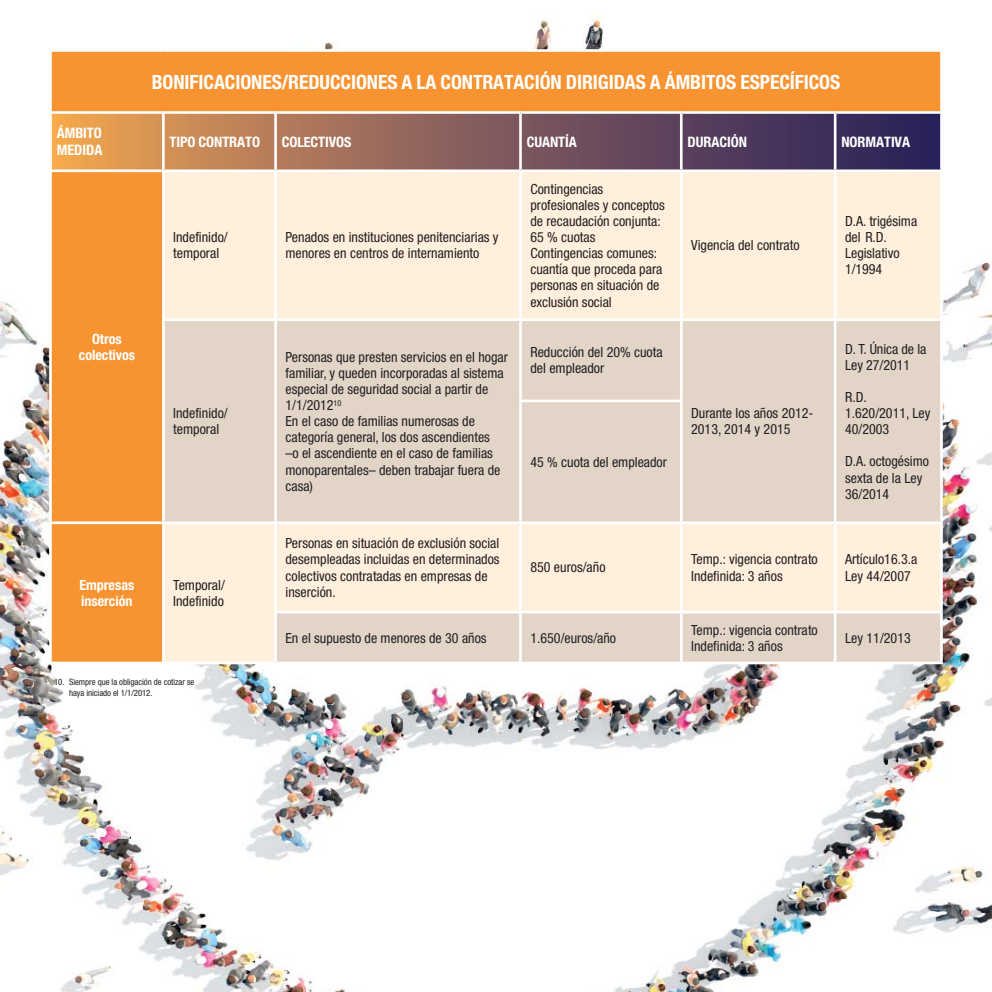
<style>
.page{position:relative;width:992px;height:992px;background:#fff}
.page>*{position:absolute;margin:0;border:0;box-sizing:border-box;transform-origin:0 0}
.t1{font:700 condensed 19.6px "Helvetica Neue LT Std";letter-spacing:-.005em;color:#fff}
.t2{font:700 condensed 14.35px/16.8px "Helvetica Neue LT Std";letter-spacing:-.005em;color:#fff}
.t3{font:700 condensed 14.17px/16.1px "Helvetica Neue LT Std";letter-spacing:-.005em;color:#fff;text-align:center}
.t4{font:condensed 14px/16.1px "Helvetica Neue LT Std";color:#231f20}
.t5{font:condensed 8.75px/10.5px "Helvetica Neue LT Std";letter-spacing:-.005em;color:#231f20}
.s1{font-size:14px}
</style>
<div class="page">
<img style="left:0;top:14px;width:991px;height:977px">
<div style="left:50px;top:50px;width:891px;height:62px;background:#f79431"></div>
<svg style="left:52px;top:114px;width:887px;height:55px;background:#855d59"></svg>
<div style="left:52px;top:172px;width:110px;height:489px;background:#f79431"></div>
<div style="left:165px;top:172px;width:774px;height:146px;background:#ffefdd"></div>
<svg style="left:165px;top:321px;width:774px;height:340px;background:#eadcce"></svg>
<hr style="left:49px;top:49px;width:114px;height:3px;background:#fff">
<hr style="left:49px;top:52px;width:3px;height:59px;background:#fff">
<hr style="left:163px;top:49px;width:779px;height:3px;background:#fff">
<hr style="left:939px;top:52px;width:3px;height:59px;background:#fff">
<hr style="left:49px;top:111px;width:114px;height:3px;background:#fff">
<hr style="left:49px;top:114px;width:3px;height:55px;background:#fff">
<hr style="left:163px;top:111px;width:112px;height:3px;background:#fff">
<hr style="left:162px;top:114px;width:3px;height:55px;background:#fff">
<hr style="left:275px;top:111px;width:245px;height:3px;background:#fff">
<hr style="left:274px;top:114px;width:3px;height:55px;background:#fff">
<hr style="left:520px;top:111px;width:161px;height:3px;background:#fff">
<hr style="left:519px;top:114px;width:2px;height:55px;background:#fff">
<hr style="left:681px;top:111px;width:154px;height:3px;background:#fff">
<hr style="left:679px;top:114px;width:3px;height:55px;background:#fff">
<hr style="left:835px;top:111px;width:107px;height:3px;background:#fff">
<hr style="left:833px;top:114px;width:3px;height:55px;background:#fff">
<hr style="left:939px;top:114px;width:3px;height:55px;background:#fff">
<hr style="left:49px;top:169px;width:114px;height:3px;background:#fff">
<hr style="left:49px;top:172px;width:3px;height:148px;background:#fff">
<hr style="left:49px;top:320px;width:3px;height:81px;background:#fff">
<hr style="left:49px;top:401px;width:3px;height:120px;background:#fff">
<hr style="left:49px;top:521px;width:114px;height:3px;background:#fff">
<hr style="left:49px;top:524px;width:3px;height:88px;background:#fff">
<hr style="left:49px;top:612px;width:3px;height:49px;background:#fff">
<hr style="left:49px;top:661px;width:114px;height:3px;background:#fff">
<hr style="left:163px;top:169px;width:112px;height:3px;background:#fff">
<hr style="left:162px;top:172px;width:3px;height:146px;background:#fff">
<hr style="left:275px;top:169px;width:245px;height:3px;background:#fff">
<hr style="left:274px;top:172px;width:3px;height:146px;background:#fff">
<hr style="left:520px;top:169px;width:161px;height:3px;background:#fff">
<hr style="left:519px;top:172px;width:2px;height:146px;background:#fff">
<hr style="left:681px;top:169px;width:154px;height:3px;background:#fff">
<hr style="left:679px;top:172px;width:3px;height:146px;background:#fff">
<hr style="left:835px;top:169px;width:107px;height:3px;background:#fff">
<hr style="left:833px;top:172px;width:3px;height:146px;background:#fff">
<hr style="left:939px;top:172px;width:3px;height:146px;background:#fff">
<hr style="left:519px;top:524px;width:2px;height:86px;background:#fff">
<hr style="left:679px;top:524px;width:3px;height:86px;background:#fff">
<hr style="left:833px;top:524px;width:3px;height:86px;background:#fff">
<hr style="left:939px;top:524px;width:3px;height:86px;background:#fff">
<hr style="left:162px;top:524px;width:3px;height:88px;background:#fff">
<hr style="left:274px;top:524px;width:3px;height:86px;background:#fff">
<hr style="left:162px;top:612px;width:3px;height:49px;background:#fff">
<hr style="left:163px;top:661px;width:112px;height:3px;background:#fff">
<hr style="left:162px;top:318px;width:113px;height:3px;background:#fff">
<hr style="left:162px;top:321px;width:3px;height:80px;background:#fff">
<hr style="left:162px;top:401px;width:3px;height:120px;background:#fff">
<hr style="left:163px;top:521px;width:112px;height:3px;background:#fff">
<hr style="left:275px;top:318px;width:245px;height:3px;background:#fff">
<hr style="left:274px;top:321px;width:3px;height:80px;background:#fff">
<hr style="left:274px;top:401px;width:3px;height:120px;background:#fff">
<hr style="left:275px;top:521px;width:245px;height:3px;background:#fff">
<hr style="left:520px;top:318px;width:161px;height:3px;background:#fff">
<hr style="left:519px;top:321px;width:2px;height:78px;background:#fff">
<hr style="left:681px;top:318px;width:154px;height:3px;background:#fff">
<hr style="left:679px;top:321px;width:3px;height:78px;background:#fff">
<hr style="left:681px;top:521px;width:154px;height:3px;background:#fff">
<hr style="left:835px;top:318px;width:107px;height:3px;background:#fff">
<hr style="left:833px;top:321px;width:3px;height:80px;background:#fff">
<hr style="left:939px;top:321px;width:3px;height:80px;background:#fff">
<hr style="left:833px;top:401px;width:3px;height:120px;background:#fff">
<hr style="left:939px;top:401px;width:3px;height:120px;background:#fff">
<hr style="left:835px;top:521px;width:107px;height:3px;background:#fff">
<hr style="left:519px;top:399px;width:163px;height:3px;background:#fff">
<hr style="left:519px;top:402px;width:2px;height:119px;background:#fff">
<hr style="left:679px;top:402px;width:3px;height:119px;background:#fff">
<hr style="left:520px;top:521px;width:161px;height:3px;background:#fff">
<hr style="left:274px;top:610px;width:246px;height:3px;background:#fff">
<hr style="left:274px;top:613px;width:3px;height:48px;background:#fff">
<hr style="left:275px;top:661px;width:245px;height:3px;background:#fff">
<hr style="left:520px;top:610px;width:161px;height:3px;background:#fff">
<hr style="left:519px;top:613px;width:2px;height:48px;background:#fff">
<hr style="left:520px;top:661px;width:161px;height:3px;background:#fff">
<hr style="left:681px;top:610px;width:154px;height:3px;background:#fff">
<hr style="left:679px;top:613px;width:3px;height:48px;background:#fff">
<hr style="left:681px;top:661px;width:154px;height:3px;background:#fff">
<hr style="left:835px;top:610px;width:107px;height:3px;background:#fff">
<hr style="left:833px;top:613px;width:3px;height:48px;background:#fff">
<hr style="left:939px;top:613px;width:3px;height:48px;background:#fff">
<hr style="left:835px;top:661px;width:107px;height:3px;background:#fff">
<h1 class="t1" style="left:152px;top:74px;width:690px">BONIFICACIONES/REDUCCIONES A LA CONTRATACIÓN DIRIGIDAS A ÁMBITOS ESPECÍFICOS</h1>
<p class="t2" style="left:57px;top:126px;width:47px">ÁMBITO<br>MEDIDA</p>
<p class="t2" style="left:170px;top:135px;width:92px">TIPO CONTRATO</p>
<p class="t2" style="left:282px;top:135px;width:71px">CO<span class="s1">LE</span>CTIVO<span class="s1">S</span></p>
<p class="t2" style="left:526px;top:135px;width:52px">CUANTÍA</p>
<p class="t2" style="left:687px;top:135px;width:61px">DURACIÓN</p>
<p class="t2" style="left:841px;top:135px;width:70px">NORMATIVA</p>
<p class="t3" style="left:79px;top:332px;width:58px">Otros colectivos</p>
<p class="t4" style="left:173px;top:231px;width:56px">Indefinido/ temporal</p>
<p class="t4" style="left:285px;top:231px;width:214px">Penados en instituciones penitenciarias y menores en centros de internamiento</p>
<p class="t4" style="left:530px;top:183px;width:136px">Contingencias profesionales y conceptos de recaudación conjunta:<br>65 % cuotas<br>Contingencias comunes: cuantía que proceda para personas en situación de exclusión social</p>
<p class="t4" style="left:173px;top:407px;width:56px">Indefinido/ temporal</p>
<p class="t4" style="left:285px;top:350px;width:224px">Personas que presten servicios en el hogar familiar, y queden incorporadas al sistema especial de seguridad social a partir de 1/1/2012<sup>10<br></sup>En el caso de familias numerosas de categoría general, los dos ascendientes<br>–o el ascendiente en el caso de familias monoparentales– deben trabajar fuera de casa)</p>
<p class="t4" style="left:530px;top:346px;width:134px">Reducción del 20% cuota del empleador</p>
<p class="t4" style="left:530px;top:455px;width:138px">45 % cuota del empleador</p>
<p class="t4" style="left:691px;top:239px;width:110px">Vigencia del contrato</p>
<p class="t4" style="left:691px;top:407px;width:124px">Durante los años 2012-<br>2013, 2014 y 2015</p>
<p class="t4" style="left:844px;top:215px;width:74px">D.A. trigésima del R.D.<br>Legislativo<br>1/1994</p>
<p class="t4" style="left:844px;top:342px;width:83px">D. T. Única de la<br>Ley 27/2011</p>
<p class="t4" style="left:844px;top:391px;width:87px">R.D.<br>1.620/2011, Ley<br>40/2003</p>
<p class="t4" style="left:844px;top:455px;width:85px">D.A. octogésimo sexta de la Ley<br>36/2014</p>
<p class="t3" style="left:79px;top:578px;width:56px;text-align:left">Empresas inserción</p>
<p class="t4" style="left:173px;top:578px;width:53px">Temporal/<br>Indefinido</p>
<p class="t5" style="left:69px;top:677px;width:127px;text-indent:-15px">10. Siempre que la obligación de cotizar se haya iniciado el 1/1/2012.</p>
<p class="t4" style="left:285px;top:537px;width:216px">Personas en situación de exclusión social desempleadas incluidas en determinados colectivos contratadas en empresas de inserción.</p>
<p class="t4" style="left:530px;top:561px;width:77px">850 euros/año</p>
<p class="t4" style="left:691px;top:553px;width:128px">Temp.: vigencia contrato<br>Indefinida: 3 años</p>
<p class="t4" style="left:844px;top:553px;width:74px">Artículo16.3.a<br>Ley 44/2007</p>
<p class="t4" style="left:285px;top:631px;width:202px">En el supuesto de menores de 30 años</p>
<p class="t4" style="left:530px;top:631px;width:87px">1.650/euros/año</p>
<p class="t4" style="left:691px;top:623px;width:128px">Temp.: vigencia contrato<br>Indefinida: 3 años</p>
<p class="t4" style="left:844px;top:631px;width:67px">Ley 11/2013</p>
</div>
